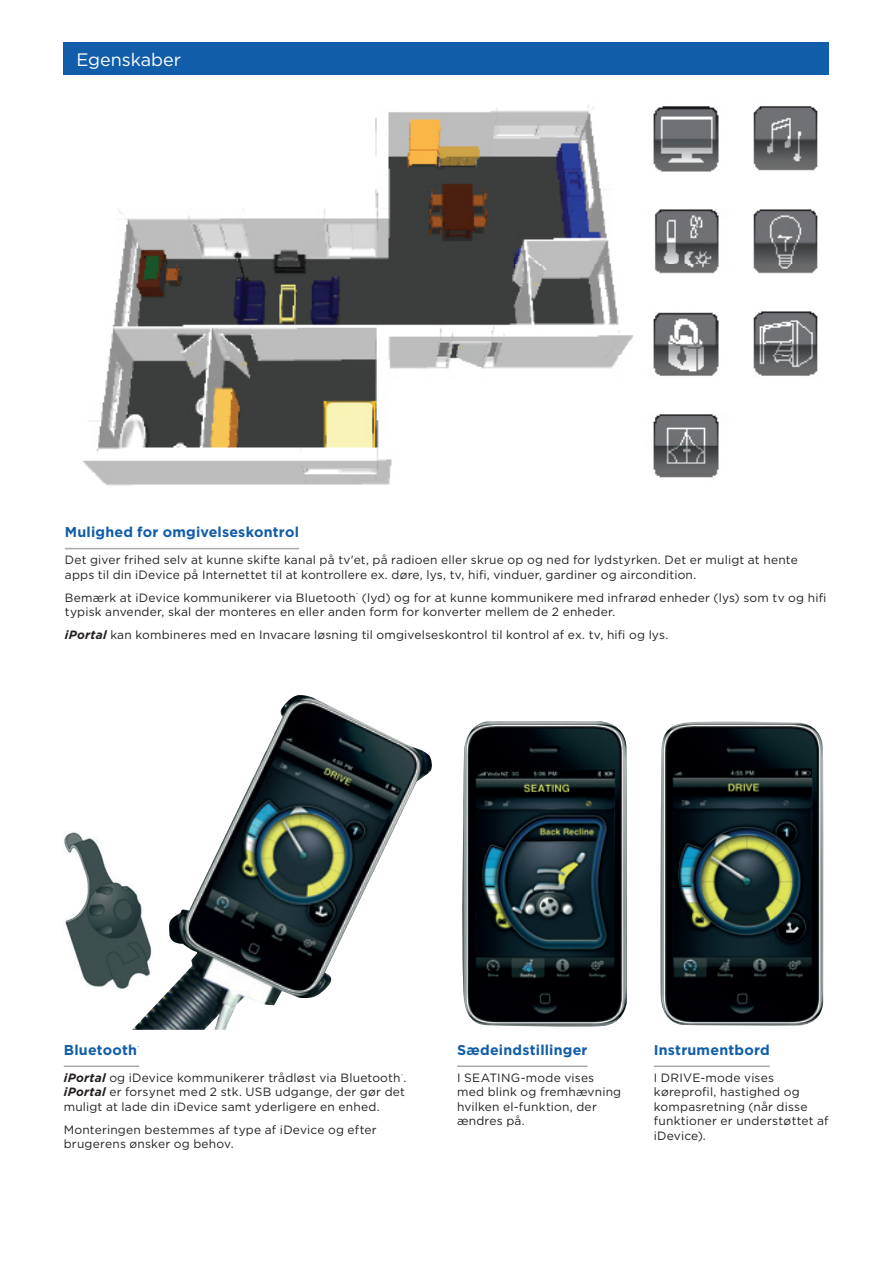
<style>
.page{position:relative;width:893px;height:1263px;background:#fff}
.page>*{position:absolute;margin:0;border:0;box-sizing:border-box;transform-origin:0 0}
.Heading{font:18px "Gotham";color:#fff}
.Subheading{font:700 14.25px "Gotham";letter-spacing:.015em;color:#115da9}
.Body_No_Indent{font:12px/14.4px "Gotham";letter-spacing:.015em;color:#231f20}
.Body_No_Indent-2{font:4.35px "Gotham";color:#231f20}
.Subheading-2{font:700 4.35px "Gotham";color:#115da9}
.s1{font-weight:700;font-style:italic}
</style>
<div class="page">
<div style="left:64px;top:43px;width:765px;height:32px;background:#115da9"></div>
<img style="left:82px;top:105px;width:736px;height:381px">
<hr style="left:65px;top:548px;width:234px;height:1px;background:#a7a9a9">
<img style="left:132px;top:695px;width:300px;height:335px">
<img style="left:462px;top:721px;width:165px;height:306px">
<img style="left:660px;top:721px;width:164px;height:305px">
<hr style="left:64px;top:1065px;width:75px;height:2px;background:#a7a9a9">
<hr style="left:457px;top:1065px;width:130px;height:2px;background:#a7a9a9">
<hr style="left:654px;top:1065px;width:116px;height:2px;background:#a7a9a9">
<img style="left:64px;top:831px;width:89px;height:158px">
<p class="Heading" style="left:77px;top:48px;width:106px">Egenskaber</p>
<p class="Subheading" style="left:65px;top:523px;width:236px">Mulighed for omgivelseskontrol</p>
<p class="Body_No_Indent" style="left:65px;top:553px;width:734px">Det giver frihed selv at kunne skifte kanal på tv'et, på radioen eller skrue op og ned for lydstyrken. Det er muligt at hente apps til din iDevice på Internettet til at kontrollere ex. døre, lys, tv, hifi, vinduer, gardiner og aircondition.</p>
<p class="Body_No_Indent" style="left:65px;top:590px;width:293px">Bemærk at iDevice kommunikerer via Bluetooth</p>
<p class="Body_No_Indent-2" style="left:356px;top:592px;width:3px">®</p>
<p class="Body_No_Indent" style="left:65px;top:590px;width:763px;text-indent:297px">(lyd) og for at kunne kommunikere med infrarød enheder (lys) som tv og hifi typisk anvender, skal der monteres en eller anden form for konverter mellem de 2 enheder.</p>
<p class="Body_No_Indent" style="left:65px;top:627px;width:605px"><span class="s1">iPortal</span> kan kombineres med en Invacare løsning til omgivelseskontrol til kontrol af ex. tv, hifi og lys.</p>
<p class="Subheading" style="left:64px;top:1040px;width:75px">Bluetooth</p>
<p class="Subheading-2" style="left:138px;top:1045px;width:3px">®</p>
<p class="Body_No_Indent" style="left:64px;top:1070px;width:344px"><span class="s1">iPortal</span> og iDevice kommunikerer trådløst via Bluetooth .</p>
<p class="Body_No_Indent-2" style="left:401px;top:1072px;width:3px">®</p>
<p class="Body_No_Indent" style="left:64px;top:1085px;width:343px"><span class="s1">iPortal</span> er forsynet med 2 stk. USB udgange, der gør det muligt at lade din iDevice samt yderligere en enhed.</p>
<p class="Body_No_Indent" style="left:64px;top:1122px;width:314px">Monteringen bestemmes af type af iDevice og efter brugerens ønsker og behov.</p>
<p class="Subheading" style="left:457px;top:1040px;width:132px">Sædeindstillinger</p>
<p class="Body_No_Indent" style="left:457px;top:1070px;width:166px">I SEATING-mode vises med blink og fremhævning hvilken el-funktion, der ændres på.</p>
<p class="Subheading" style="left:654px;top:1040px;width:118px">Instrumentbord</p>
<p class="Body_No_Indent" style="left:654px;top:1070px;width:176px">I DRIVE-mode vises køreprofil, hastighed og kompasretning (når disse funktioner er understøttet af iDevice).</p>
</div>
